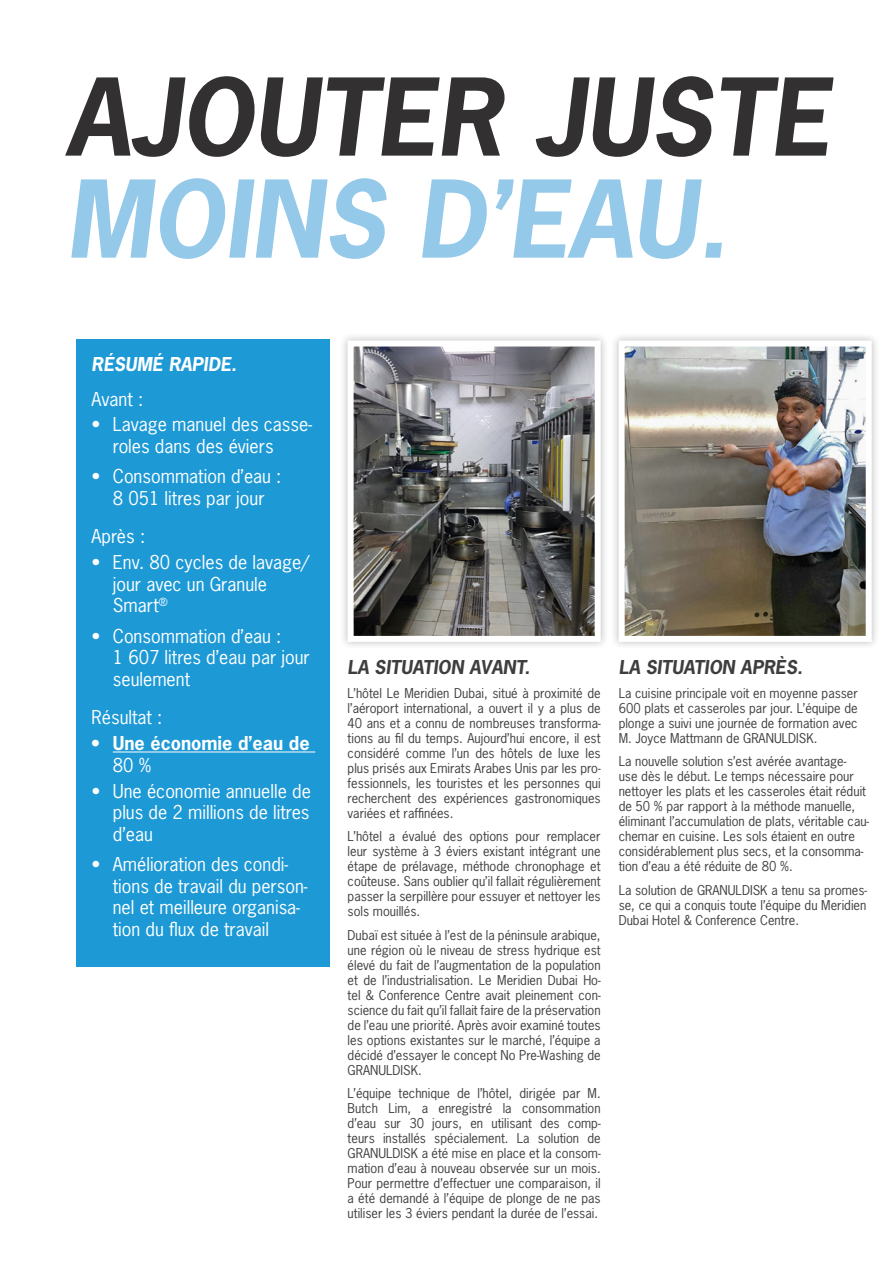
<style>
.page{position:relative;width:893px;height:1263px;background:#fff}
.page>*{position:absolute;margin:0;border:0;box-sizing:border-box;transform-origin:0 0}
.t1{font:italic 700 100.5px/102px "News Gothic Std";color:#333031}
.t2{font:18px/21.6px "News Gothic Std";color:#fff}
.t3{font:italic 700 18px "News Gothic Std";color:#3e3e3f}
.t4{font:700 18px/21.6px "News Gothic Std";color:#fff}
.t5{font:italic 700 18px "News Gothic Std";color:#fff}
.t6{font:12.75px/15px "News Gothic Std";color:#3e3e3f;text-align:justify}
.s1{color:#95c9e9}
.s2{font-weight:400}
</style>
<div class="page">
<div style="left:77px;top:339px;width:253px;height:628px;background:#1d99d6"></div>
<hr style="left:113px;top:751px;width:202px;height:1px;background:#fff">
<div style="left:339px;top:332px;width:270px;height:318px;background:#231f20;opacity:.3"></div>
<img style="left:355px;top:347px;width:239px;height:288px">
<div style="left:348px;top:340px;width:253px;height:302px;border:6px solid #fff"></div>
<div style="left:610px;top:332px;width:270px;height:318px;background:#231f20;opacity:.3"></div>
<img style="left:626px;top:347px;width:239px;height:288px">
<div style="left:619px;top:340px;width:253px;height:302px;border:6px solid #fff"></div>
<p class="t1" style="left:66px;top:67px;width:766px">AJOUTER JUSTE<br><span class="s1">MOINS D’EAU.</span></p>
<p class="t5" style="left:92px;top:352px;width:147px">RÉSUMÉ RAPIDE.</p>
<p class="t2" style="left:92px;top:388px;width:53px">Avant :</p>
<p class="t2" style="left:113px;top:414px;width:201px;text-indent:-21px">• Lavage manuel des casse&shy;roles dans des éviers</p>
<p class="t2" style="left:92px;top:465px;width:191px;text-align:center">• Consommation d’eau :<br>8 051 litres par jour</p>
<p class="t2" style="left:92px;top:526px;width:55px">Après :</p>
<p class="t2" style="left:113px;top:551px;width:198px;text-indent:-21px">• Env. 80 cycles de lavage/ jour avec un Granule<br>Smart<sup>®</sup></p>
<p class="t2" style="left:113px;top:625px;width:199px;text-indent:-21px">• Consommation d’eau :<br>1 607 litres d’eau par jour seulement</p>
<p class="t2" style="left:92px;top:707px;width:72px">Résultat :</p>
<p class="t4" style="left:113px;top:732px;width:198px;text-indent:-21px">• Une économie d’eau de<br><span class="s2">80 %</span></p>
<p class="t2" style="left:113px;top:780px;width:200px;text-align:justify;text-indent:-21px">• Une économie annuelle de plus de 2 millions de litres d’eau</p>
<p class="t2" style="left:113px;top:853px;width:196px;text-indent:-21px">• Amélioration des condi&shy;tions de travail du person&shy;nel et meilleure organisa&shy;tion du flux de travail</p>
<p class="t3" style="left:348px;top:655px;width:184px">LA SITUATION AVANT.</p>
<p class="t6" style="left:348px;top:685px;width:255px">L’hôtel Le Meridien Dubai, situé à proximité de l’aéroport international, a ouvert il y a plus de 40 ans et a connu de nombreuses transforma&shy;tions au fil du temps. Aujourd’hui encore, il est considéré comme l’un des hôtels de luxe les plus prisés aux Emirats Arabes Unis par les pro&shy;fessionnels, les touristes et les personnes qui recherchent des expériences gastronomiques variées et raffinées.</p>
<p class="t6" style="left:348px;top:829px;width:255px">L’hôtel a évalué des options pour remplacer leur système à 3 éviers existant intégrant une étape de prélavage, méthode chronophage et coûteuse. Sans oublier qu’il fallait régulièrement passer la serpillère pour essuyer et nettoyer les sols mouillés.</p>
<p class="t6" style="left:348px;top:927px;width:255px">Dubaï est située à l’est de la péninsule arabique, une région où le niveau de stress hydrique est élevé du fait de l’augmentation de la population et de l’industrialisation. Le Meridien Dubai Ho&shy;tel &amp; Conference Centre avait pleinement con&shy;science du fait qu’il fallait faire de la préservation de l’eau une priorité. Après avoir examiné toutes les options existantes sur le marché, l’équipe a décidé d’essayer le concept No Pre-Washing de GRANULDISK.</p>
<p class="t6" style="left:348px;top:1086px;width:255px">L’équipe technique de l’hôtel, dirigée par M.<br>Butch Lim, a enregistré la consommation d’eau sur 30 jours, en utilisant des comp&shy;teurs installés spécialement. La solution de GRANULDISK a été mise en place et la consom&shy;mation d’eau à nouveau observée sur un mois.<br>Pour permettre d’effectuer une comparaison, il a été demandé à l’équipe de plonge de ne pas utiliser les 3 éviers pendant la durée de l’essai.</p>
<p class="t3" style="left:619px;top:655px;width:186px">LA SITUATION APRÈS.</p>
<p class="t6" style="left:619px;top:685px;width:241px">La cuisine principale voit en moyenne passer 600 plats et casseroles par jour. L’équipe de plonge a suivi une journée de formation avec M. Joyce Mattmann de GRANULDISK.</p>
<p class="t6" style="left:619px;top:754px;width:252px;text-align:left">La nouvelle solution s’est avérée avantage-<br>use dès le début. Le temps nécessaire pour nettoyer les plats et les casseroles était réduit de 50 % par rapport à la méthode manuelle, éliminant l’accumulation de plats, véritable cau&shy;chemar en cuisine. Les sols étaient en outre considérablement plus secs, et la consomma&shy;tion d’eau a été réduite de 80 %.</p>
<p class="t6" style="left:619px;top:882px;width:250px">La solution de GRANULDISK a tenu sa promes&shy;se, ce qui a conquis toute l’équipe du Meridien Dubai Hotel &amp; Conference Centre.</p>
</div>
